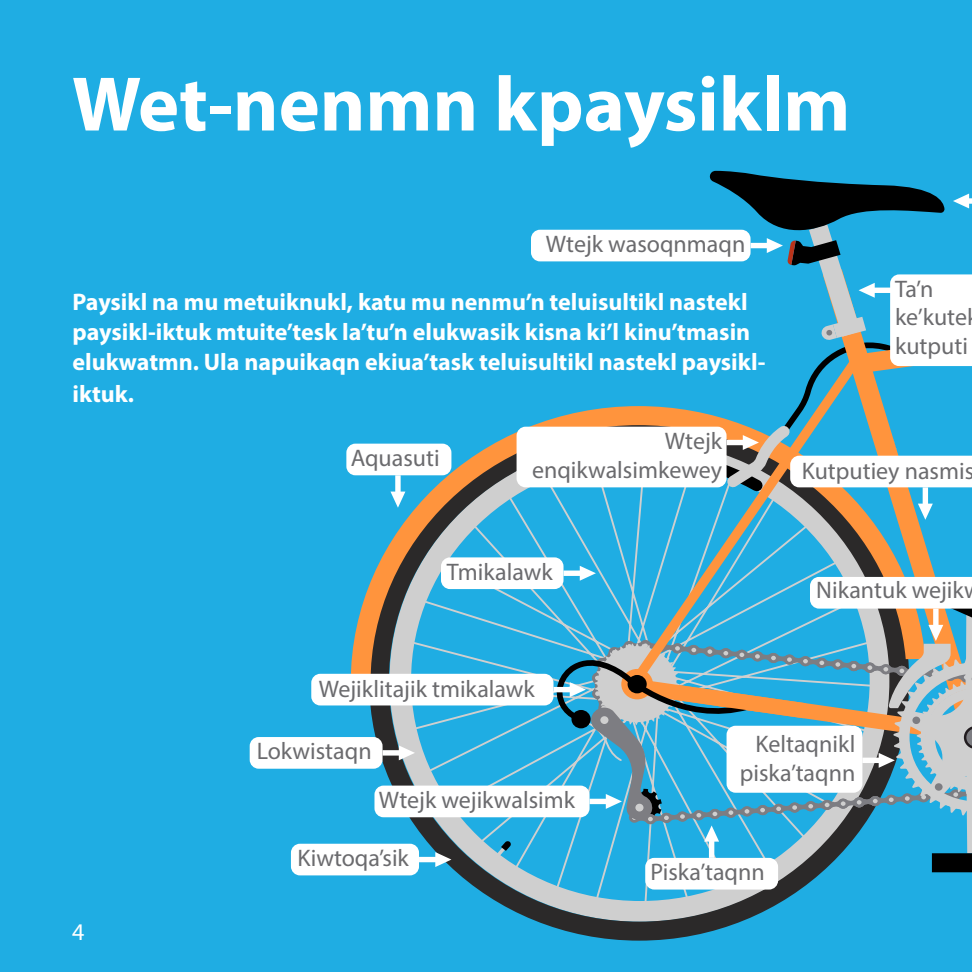
<style>
.page{position:relative;width:972px;height:972px;background:#1fade3}
.page>*{position:absolute;margin:0;border:0;box-sizing:border-box;transform-origin:0 0}
.t1{font:700 78px "Myriad Pro";color:#fff}
.t2{font:24px/28.8px "Myriad Pro";color:#6b6b6e;text-align:right}
.t3{font:700 24px/30px "Myriad Pro";color:#fff}
.t4{font:24px "Myriad Pro";color:#fff}
</style>
<div class="page">
<svg style="left:369px;top:704px;width:453px;height:237px"></svg>
<svg style="left:351px;top:406px;width:574px;height:269px"></svg>
<svg style="left:497px;top:841px;width:14px;height:15px"></svg>
<svg style="left:619px;top:406px;width:250px;height:160px"></svg>
<div style="left:645px;top:858px;width:133px;height:32px;background:#fff;border-radius:9px"></div>
<div style="left:346px;top:444px;width:105px;height:31px;background:#fff;border-radius:9px"></div>
<svg style="left:390px;top:475px;width:15px;height:33px"></svg>
<div style="left:517px;top:427px;width:210px;height:60px;background:#fff;border-radius:9px"></div>
<div style="left:311px;top:674px;width:242px;height:31px;background:#fff;border-radius:9px"></div>
<div style="left:374px;top:786px;width:216px;height:31px;background:#fff;border-radius:9px"></div>
<div style="left:250px;top:737px;width:133px;height:32px;background:#fff;border-radius:9px"></div>
<svg style="left:383px;top:745px;width:32px;height:15px"></svg>
<div style="left:291px;top:844px;width:128px;height:31px;background:#fff;border-radius:9px"></div>
<svg style="left:419px;top:852px;width:32px;height:15px"></svg>
<div style="left:441px;top:557px;width:123px;height:32px;background:#fff;border-radius:9px"></div>
<svg style="left:548px;top:566px;width:424px;height:306px"></svg>
<div style="left:531px;top:230px;width:220px;height:31px;background:#fff;border-radius:9px"></div>
<svg style="left:707px;top:171px;width:265px;height:349px"></svg>
<p class="t1" style="left:72px;top:53px;width:780px">Wet-nenmn kpaysiklm</p>
<p class="t2" style="left:546px;top:229px;width:201px">Wtejk wasoqnmaqn</p>
<p class="t3" style="left:72px;top:286px;width:694px">Paysikl na mu metuiknukl, katu mu nenmu’n teluisultikl nastekl paysikl-iktuk mtuite’tesk la’tu’n elukwasik kisna ki’l kinu’tmasin elukwatmn. Ula napuikaqn ekiua’task teluisultikl nastekl paysikl-</p>
<p class="t3" style="left:72px;top:379px;width:63px">iktuk.</p>
<p class="t2" style="left:351px;top:443px;width:90px">Aquasuti</p>
<p class="t2" style="left:532px;top:426px;width:192px">Wtejk enqikwalsimkewey</p>
<p class="t2" style="left:447px;top:557px;width:107px">Tmikalawk</p>
<p class="t2" style="left:319px;top:674px;width:218px">Wejiklitajik tmikalawk</p>
<p class="t2" style="left:895px;top:274px;width:74px;text-align:left">Ta’n ke’kute kutputi</p>
<p class="t2" style="left:802px;top:457px;width:174px">Kutputiey nasmis</p>
<p class="t2" style="left:816px;top:575px;width:149px">Nikantuk wejik</p>
<p class="t4" style="left:72px;top:917px;width:14px">4</p>
<p class="t2" style="left:257px;top:736px;width:116px">Lokwistaqn</p>
<p class="t2" style="left:379px;top:785px;width:198px">Wtejk wejikwalsimk</p>
<p class="t2" style="left:297px;top:843px;width:113px">Kiwtoqa’sik</p>
<p class="t2" style="left:740px;top:729px;width:117px">Keltaqnikl piska’taqnn</p>
<p class="t2" style="left:650px;top:857px;width:116px">Piska’taqnn</p>
</div>
